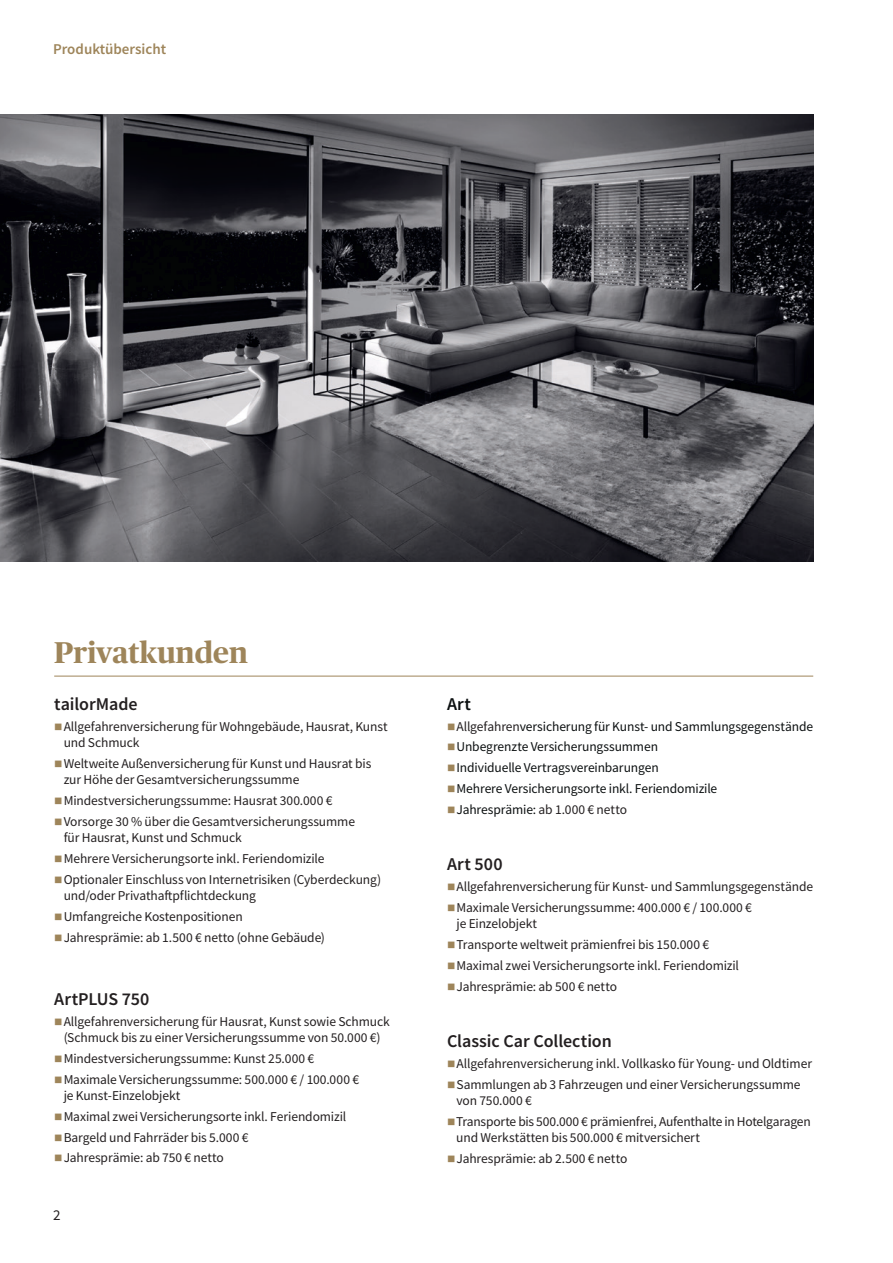
<style>
.page{position:relative;width:893px;height:1263px;background:#fff}
.page>*{position:absolute;margin:0;border:0;box-sizing:border-box;transform-origin:0 0}
.Main_Title{font:700 30px "Publico Headline";color:#9e855a}
.t1{font:600 18px "Source Sans Pro";color:#231f20}
.t2{font:600 18px "Source Sans Pro";color:#0b0f10}
.t3{font:600 15px "Source Sans Pro";color:#9e855a}
.t4{font:15px "Source Sans Pro";color:#231f20}
.t5{font:13.5px/16.5px "Source Sans Pro";letter-spacing:-.01em;color:#231f20}
.t6{font:13.5px "Source Sans Pro";letter-spacing:-.01em;color:#0b0f10}
.s1{color:#9e855a}
.s2{color:#231f20}
</style>
<div class="page">
<img style="left:0;top:115px;width:813px;height:446px">
<hr style="left:54px;top:676px;width:759px;height:1px;background:#9e855a">
<p class="t3" style="left:53px;top:39px;width:115px">Produktübersicht</p>
<p class="Main_Title" style="left:54px;top:631px;width:195px">Privatkunden</p>
<p class="t1" style="left:54px;top:692px;width:85px">tailorMade</p>
<p class="t5" style="left:64px;top:718px;width:326px;text-indent:-9px"><span class="s1">■</span>Allgefahrenversicherung für Wohngebäude, Hausrat, Kunst und Schmuck</p>
<p class="t5" style="left:64px;top:755px;width:309px;text-indent:-9px"><span class="s1">■</span>Weltweite Außenversicherung für Kunst und Hausrat bis zur Höhe der Gesamtversicherungssumme</p>
<p class="t5" style="left:54px;top:792px;width:280px"><span class="s1">■</span>Mindestversicherungssumme: Hausrat 300.000 €</p>
<p class="t5" style="left:64px;top:813px;width:293px;text-indent:-9px"><span class="s1">■</span>Vorsorge 30 % über die Gesamtversicherungssumme für Hausrat, Kunst und Schmuck</p>
<p class="t5" style="left:54px;top:850px;width:272px"><span class="s1">■</span>Mehrere Versicherungsorte inkl. Feriendomizile</p>
<p class="t5" style="left:64px;top:871px;width:319px;text-indent:-9px"><span class="s1">■</span>Optionaler Einschluss von Internetrisiken (Cyberdeckung) und/oder Privathaftpflichtdeckung</p>
<p class="t5" style="left:54px;top:908px;width:190px"><span class="s1">■</span>Umfangreiche Kostenpositionen</p>
<p class="t5" style="left:54px;top:929px;width:272px"><span class="s1">■</span>Jahresprämie: ab 1.500 € netto (ohne Gebäude)</p>
<p class="t1" style="left:54px;top:987px;width:97px">ArtPLUS 750</p>
<p class="t5" style="left:54px;top:1013px;width:337px;text-align:center"><span class="s1">■</span>Allgefahrenversicherung für Hausrat, Kunst sowie Schmuck (Schmuck bis zu einer Versicherungssumme von 50.000 €)</p>
<p class="t5" style="left:54px;top:1050px;width:262px"><span class="s1">■</span>Mindestversicherungssumme: Kunst 25.000 €</p>
<p class="t5" style="left:64px;top:1071px;width:297px;text-indent:-9px"><span class="s1">■</span>Maximale Versicherungssumme: 500.000 € / 100.000 € je Kunst-Einzelobjekt</p>
<p class="t5" style="left:54px;top:1108px;width:294px"><span class="s1">■</span>Maximal zwei Versicherungsorte inkl. Feriendomizil</p>
<p class="t5" style="left:54px;top:1129px;width:196px"><span class="s1">■</span>Bargeld und Fahrräder bis 5.000 €</p>
<p class="t5" style="left:54px;top:1149px;width:171px"><span class="s1">■</span>Jahresprämie: ab 750 € netto</p>
<p class="t4" style="left:53px;top:1206px;width:9px">2</p>
<p class="t2" style="left:447px;top:692px;width:25px">Art</p>
<p class="t6" style="left:447px;top:717px;width:368px"><span class="s1">■</span><span class="s2">Allgefahren</span>versicherung für Kunst- und Sammlungsgegenstände</p>
<p class="t6" style="left:447px;top:738px;width:213px"><span class="s1">■</span>Unbegrenzte Versicherungssummen</p>
<p class="t6" style="left:447px;top:759px;width:213px"><span class="s1">■</span>Individuelle Vertragsvereinbarungen</p>
<p class="t6" style="left:447px;top:780px;width:272px"><span class="s1">■</span>Mehrere Versicherungsorte inkl. Feriendomizile</p>
<p class="t6" style="left:447px;top:800px;width:181px"><span class="s1">■</span>Jahresprämie: <span class="s2">ab 1.000 € netto</span></p>
<p class="t1" style="left:447px;top:852px;width:57px">Art 500</p>
<p class="t5" style="left:447px;top:878px;width:368px"><span class="s1">■</span>Allgefahrenversicherung für Kunst- und Sammlungsgegenstände</p>
<p class="t5" style="left:456px;top:899px;width:297px;text-indent:-9px"><span class="s1">■</span>Maximale Versicherungssumme: 400.000 € / 100.000 € je Einzelobjekt</p>
<p class="t5" style="left:447px;top:936px;width:264px"><span class="s1">■</span>Transporte weltweit prämienfrei bis 150.000 €</p>
<p class="t5" style="left:447px;top:957px;width:294px"><span class="s1">■</span>Maximal zwei Versicherungsorte inkl. Feriendomizil</p>
<p class="t5" style="left:447px;top:978px;width:172px"><span class="s1">■</span>Jahresprämie: ab 500 € netto</p>
<p class="t1" style="left:447px;top:1029px;width:166px">Classic Car Collection</p>
<p class="t5" style="left:447px;top:1055px;width:367px"><span class="s1">■</span>Allgefahrenversicherung inkl. Vollkasko für Young- und Oldtimer</p>
<p class="t5" style="left:456px;top:1076px;width:346px;text-indent:-9px"><span class="s1">■</span>Sammlungen ab 3 Fahrzeugen und einer Versicherungssumme von 750.000 €</p>
<p class="t5" style="left:456px;top:1113px;width:356px;text-indent:-9px"><span class="s1">■</span>Transporte bis 500.000 € prämienfrei, Aufenthalte in Hotelgaragen und Werkstätten bis 500.000 € mitversichert</p>
<p class="t5" style="left:447px;top:1150px;width:182px"><span class="s1">■</span>Jahresprämie: ab 2.500 € netto</p>
</div>
